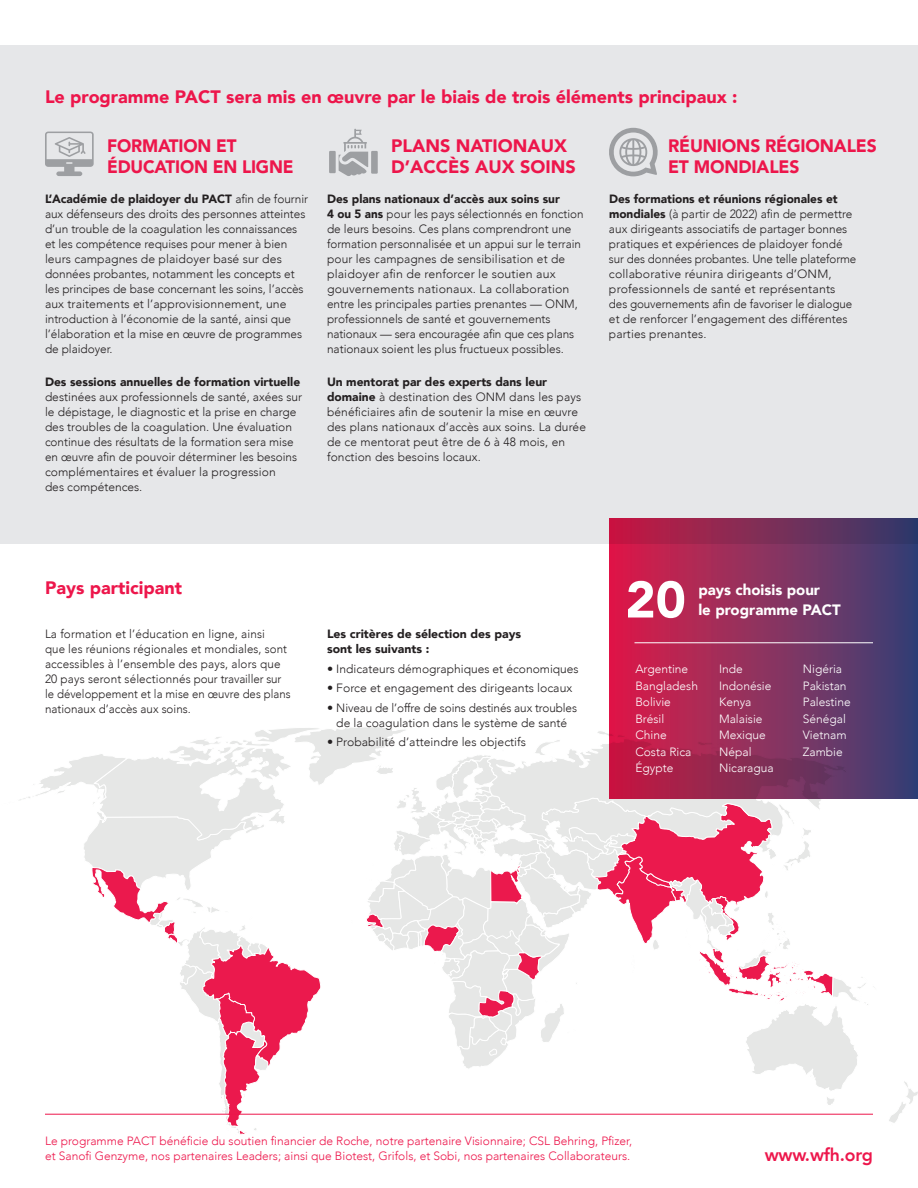
<style>
.page{position:relative;width:918px;height:1188px;background:#fff}
.page>*{position:absolute;margin:0;border:0;box-sizing:border-box;transform-origin:0 0}
.Donnée{font:900 51px "Avenir";color:#fff}
.Sous-titre_sidebar{font:900 18px/21px "Avenir";color:#ed164b}
.Sous-titre_sidebar-2{font:900 18px/21px "Avenir";color:#ed164b;scale:.95 1}
.Sous-titre{font:800 18px "Avenir";letter-spacing:-.01em;color:#ed164b}
.Texte_sidebar_sa_p0{font:900 15px/19.5px "Avenir";color:#fff}
.Texte{font:300 12px/15px "Avenir";color:#231f20}
.Texte-2{font:300 12px/15px "Avenir";color:#ed164b}
.Texte-3{font:300 12px "Avenir";color:#fff}
.Texte-4{font:900 12px/15px "Avenir";color:#231f20}
.s1{font-weight:900}
</style>
<div class="page">
<svg style="left:889px;top:1081px;width:29px;height:42px"></svg>
<svg style="left:20px;top:727px;width:857px;height:408px"></svg>
<svg style="left:609px;top:544px;width:309px;height:254px;background:#892f5d"></svg>
<div style="left:0;top:45px;width:918px;height:499px;background:#e6e7e9"></div>
<svg style="left:45px;top:132px;width:49px;height:44px"></svg>
<div style="left:329px;top:151px;width:7px;height:22px;background:#9d9fa2"></div>
<div style="left:371px;top:151px;width:7px;height:23px;background:#9d9fa2"></div>
<svg style="left:339px;top:129px;width:29px;height:47px"></svg>
<svg style="left:609px;top:128px;width:49px;height:48px"></svg>
<hr style="left:45px;top:1114px;width:828px;height:1px;background:#ed164b">
<hr style="left:634px;top:642px;width:239px;height:1px;background:#fff">
<p class="Sous-titre_sidebar" style="left:45px;top:86px;width:694px">Le programme PACT sera mis en œuvre par le biais de trois éléments principaux :</p>
<p class="Sous-titre_sidebar-2" style="left:107px;top:135px;width:198px">FORMATION ET<br>ÉDUCATION EN LIGNE</p>
<p class="Texte" style="left:45px;top:191px;width:265px"><span class="s1">L’Académie de plaidoyer du PACT</span> afin de fournir aux défenseurs des droits des personnes atteintes d’un trouble de la coagulation les connaissances et les compétence requises pour mener à bien leurs campagnes de plaidoyer basé sur des données probantes, notamment les concepts et les principes de base concernant les soins, l’accès aux traitements et l’approvisionnement, une introduction à l’économie de la santé, ainsi que l’élaboration et la mise en œuvre de programmes de plaidoyer.</p>
<p class="Texte" style="left:45px;top:374px;width:259px"><span class="s1">Des sessions annuelles de formation virtuelle </span>destinées aux professionnels de santé, axées sur le dépistage, le diagnostic et la prise en charge des troubles de la coagulation. Une évaluation continue des résultats de la formation sera mise en œuvre afin de pouvoir déterminer les besoins complémentaires et évaluer la progression<br>des compétences.</p>
<p class="Sous-titre_sidebar" style="left:391px;top:135px;width:186px">PLANS NATIONAUX<br>D’ACCÈS AUX SOINS</p>
<p class="Texte" style="left:327px;top:191px;width:258px"><span class="s1">Des plans nationaux d’accès aux soins sur<br>4 ou 5 ans</span> pour les pays sélectionnés en fonction de leurs besoins. Ces plans comprendront une formation personnalisée et un appui sur le terrain pour les campagnes de sensibilisation et de plaidoyer afin de renforcer le soutien aux gouvernements nationaux. La collaboration entre les principales parties prenantes — ONM, professionnels de santé et gouvernements nationaux — sera encouragée afin que ces plans nationaux soient les plus fructueux possibles.</p>
<p class="Texte" style="left:327px;top:374px;width:261px"><span class="s1">Un mentorat par des experts dans leur domaine</span> à destination des ONM dans les pays bénéficiaires afin de soutenir la mise en œuvre des plans nationaux d’accès aux soins. La durée de ce mentorat peut être de 6 à 48 mois, en fonction des besoins locaux.</p>
<p class="Sous-titre_sidebar" style="left:668px;top:135px;width:210px">RÉUNIONS RÉGIONALES<br>ET MONDIALES</p>
<p class="Texte" style="left:609px;top:191px;width:249px"><span class="s1">Des formations et réunions régionales et mondiales</span> (à partir de 2022) afin de permettre aux dirigeants associatifs de partager bonnes pratiques et expériences de plaidoyer fondé sur des données probantes. Une telle plateforme collaborative réunira dirigeants d’ONM, professionnels de santé et représentants des gouvernements afin de favoriser le dialogue et de renforcer l’engagement des différentes parties prenantes.</p>
<p class="Sous-titre_sidebar" style="left:45px;top:577px;width:139px">Pays participant</p>
<p class="Texte" style="left:45px;top:627px;width:247px">La formation et l’éducation en ligne, ainsi<br>que les réunions régionales et mondiales, sont accessibles à l’ensemble des pays, alors que 20 pays seront sélectionnés pour travailler sur le développement et la mise en œuvre des plans nationaux d’accès aux soins.</p>
<p class="Texte-4" style="left:327px;top:627px;width:196px">Les critères de sélection des pays sont les suivants :</p>
<p class="Texte" style="left:327px;top:661px;width:253px">• Indicateurs démographiques et économiques</p>
<p class="Texte" style="left:327px;top:681px;width:247px">• Force et engagement des dirigeants locaux</p>
<p class="Texte" style="left:327px;top:700px;width:252px;text-align:center">• Niveau de l’offre de soins destinés aux troubles de la coagulation dans le système de santé</p>
<p class="Texte" style="left:327px;top:735px;width:201px">• Probabilité d’atteindre les objectifs</p>
<p class="Donnée" style="left:626px;top:556px;width:62px">20</p>
<p class="Texte_sidebar_sa_p0" style="left:698px;top:580px;width:144px">pays choisis pour<br>le programme PACT</p>
<p class="Texte-3" style="left:635px;top:662px;width:54px">Argentine</p>
<p class="Texte-3" style="left:635px;top:678px;width:64px">Bangladesh</p>
<p class="Texte-3" style="left:635px;top:695px;width:37px">Bolivie</p>
<p class="Texte-3" style="left:635px;top:711px;width:30px">Brésil</p>
<p class="Texte-3" style="left:635px;top:728px;width:33px">Chine</p>
<p class="Texte-3" style="left:635px;top:744px;width:58px">Costa Rica</p>
<p class="Texte-3" style="left:635px;top:761px;width:40px">Égypte</p>
<p class="Texte-3" style="left:719px;top:662px;width:25px">Inde</p>
<p class="Texte-3" style="left:719px;top:678px;width:54px">Indonésie</p>
<p class="Texte-3" style="left:719px;top:695px;width:34px">Kenya</p>
<p class="Texte-3" style="left:719px;top:711px;width:45px">Malaisie</p>
<p class="Texte-3" style="left:719px;top:728px;width:48px">Mexique</p>
<p class="Texte-3" style="left:719px;top:744px;width:34px">Népal</p>
<p class="Texte-3" style="left:719px;top:761px;width:56px">Nicaragua</p>
<p class="Texte-3" style="left:803px;top:662px;width:41px">Nigéria</p>
<p class="Texte-3" style="left:803px;top:678px;width:45px">Pakistan</p>
<p class="Texte-3" style="left:803px;top:695px;width:50px">Palestine</p>
<p class="Texte-3" style="left:803px;top:711px;width:45px">Sénégal</p>
<p class="Texte-3" style="left:803px;top:728px;width:45px">Vietnam</p>
<p class="Texte-3" style="left:803px;top:744px;width:42px">Zambie</p>
<p class="Texte-2" style="left:45px;top:1133px;width:589px">Le programme PACT bénéficie du soutien financier de Roche, notre partenaire Visionnaire; CSL Behring, Pfizer, et Sanofi Genzyme, nos partenaires Leaders; ainsi que Biotest, Grifols, et Sobi, nos partenaires Collaborateurs.</p>
<p class="Sous-titre" style="left:765px;top:1141px;width:110px">www.wfh.org</p>
</div>
